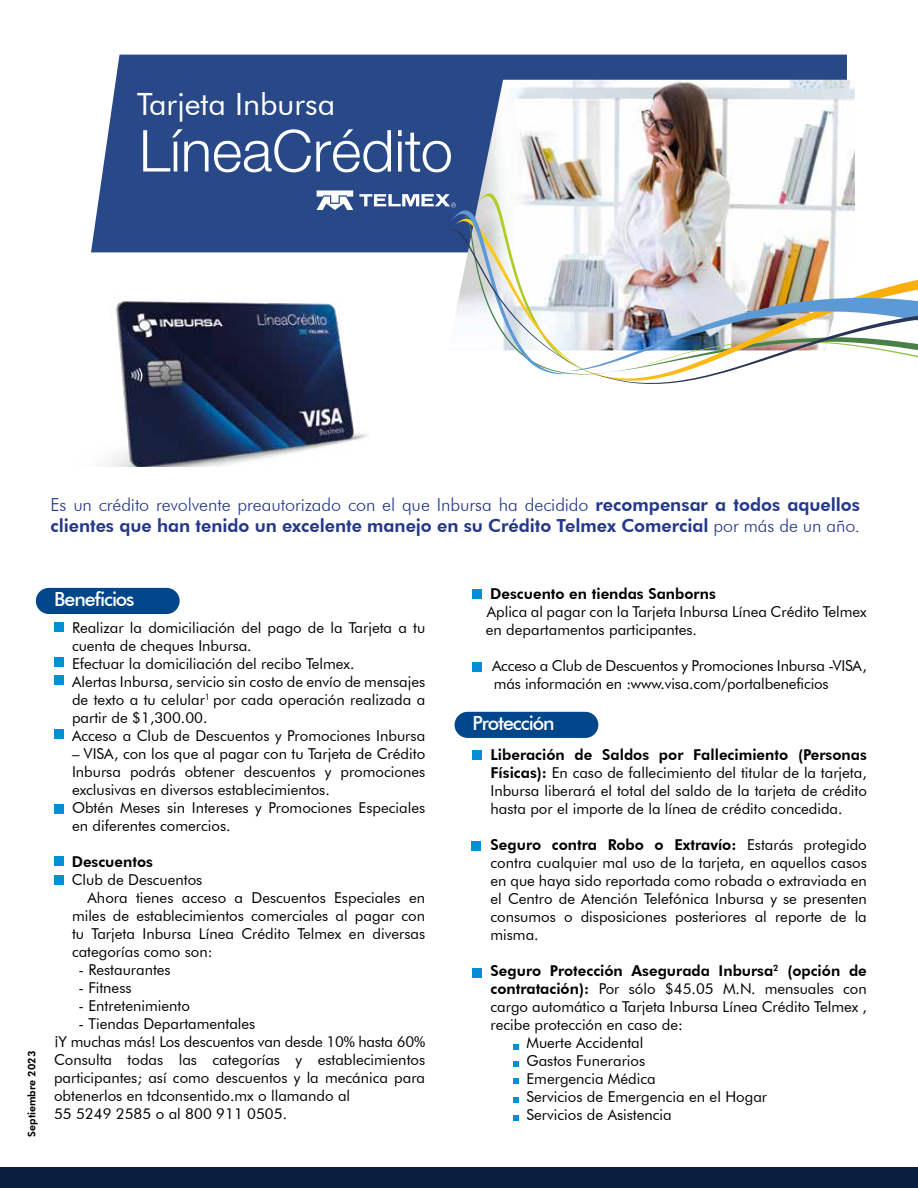
<style>
.page{position:relative;width:918px;height:1188px;background:#fff}
.page>*{position:absolute;margin:0;border:0;box-sizing:border-box;transform-origin:0 0}
.t1{font:30.75px "Futura BT";color:#fff}
.t2{font:500 19.5px "Futura BT";letter-spacing:-.055em;color:#fff}
.t3{font:800 18px/21.6px "Futura BT";letter-spacing:-.005em;color:#23378b}
.t4{font:15px/18px "Futura BT";color:#000}
.t5{font:800 15px "Futura BT";color:#000}
.t6{font:800 10.5px "Futura BT";color:#000}
.s1{font-weight:300}
.s2{font-weight:400}
.s3{font-weight:800}
</style>
<div class="page">
<div style="left:1px;top:1167px;width:917px;height:21px;background:#0a1e3f"></div>
<div style="left:455px;top:712px;width:143px;height:26px;background:#00468b;border-radius:13px"></div>
<div style="left:91px;top:55px;width:756px;height:197px;background:#284887"></div>
<img style="left:448px;top:80px;width:407px;height:113px">
<svg style="left:143px;top:129px;width:248px;height:43px"></svg>
<svg style="left:398px;top:130px;width:53px;height:42px"></svg>
<svg style="left:317px;top:190px;width:36px;height:20px"></svg>
<img style="left:359px;top:193px;width:559px;height:191px">
<div style="left:36px;top:588px;width:144px;height:26px;background:#00468b;border-radius:13px"></div>
<div style="left:472px;top:968px;width:10px;height:9px;background:#0090d3"></div>
<svg style="left:513px;top:1044px;width:6px;height:6px"></svg>
<svg style="left:513px;top:1061px;width:6px;height:6px"></svg>
<svg style="left:513px;top:1078px;width:6px;height:6px"></svg>
<svg style="left:513px;top:1097px;width:6px;height:6px"></svg>
<svg style="left:513px;top:1116px;width:6px;height:5px"></svg>
<img style="left:108px;top:260px;width:260px;height:207px">
<div style="left:54px;top:623px;width:9px;height:9px;background:#0090d3"></div>
<div style="left:54px;top:658px;width:9px;height:9px;background:#0090d3"></div>
<div style="left:54px;top:675px;width:9px;height:10px;background:#0090d3"></div>
<div style="left:54px;top:730px;width:9px;height:9px;background:#0090d3"></div>
<div style="left:54px;top:805px;width:9px;height:9px;background:#0090d3"></div>
<div style="left:473px;top:750px;width:9px;height:9px;background:#0090d3"></div>
<div style="left:472px;top:842px;width:9px;height:9px;background:#0090d3"></div>
<div style="left:54px;top:857px;width:9px;height:9px;background:#0090d3"></div>
<div style="left:472px;top:589px;width:10px;height:10px;background:#0090d3"></div>
<div style="left:54px;top:875px;width:9px;height:9px;background:#0090d3"></div>
<div style="left:472px;top:662px;width:10px;height:10px;background:#0090d3"></div>
<h1 class="t1" style="left:137px;top:85px;width:199px">Tarjeta Inbursa</h1>
<p class="t3" style="left:50px;top:493px;width:811px"><span class="s1">Es un crédito revolvente preautorizado con el que Inbursa ha decidido</span> recompensar a todos aquellos clientes que han tenido un excelente manejo en su Crédito Telmex Comercial <span class="s1">por más de un año.</span></p>
<p class="t6" style="left:25px;top:1137px;width:87px;rotate:-90deg">Septiembre 2023</p>
<h2 class="t2" style="left:54px;top:587px;width:82px">Beneficios</h2>
<p class="t4" style="left:72px;top:618px;width:355px;text-indent:-18px">• Realizar la domiciliación del pago de la Tarjeta a tu cuenta de cheques Inbursa.</p>
<p class="t4" style="left:54px;top:654px;width:302px">• Efectuar la domiciliación del recibo Telmex.</p>
<p class="t4" style="left:72px;top:672px;width:355px;text-align:justify;text-indent:-18px">• Alertas Inbursa, servicio sin costo de envío de mensajes de texto a tu celular<sup>1</sup> por cada operación realizada a partir de $1,300.00.</p>
<p class="t4" style="left:54px;top:726px;width:373px">• Acceso a Club de Descuentos y Promociones Inbursa</p>
<p class="t4" style="left:72px;top:744px;width:355px;text-align:justify">– VISA, con los que al pagar con tu Tarjeta de Crédito Inbursa podrás obtener descuentos y promociones exclusivas en diversos establecimientos.</p>
<p class="t4" style="left:72px;top:798px;width:355px;text-indent:-18px">• Obtén Meses sin Intereses y Promociones Especiales en diferentes comercios.</p>
<p class="t5" style="left:54px;top:852px;width:101px"><span class="s2">•</span> Descuentos</p>
<p class="t4" style="left:54px;top:870px;width:150px">• Club de Descuentos</p>
<p class="t4" style="left:88px;top:888px;width:339px">Ahora tienes acceso a Descuentos Especiales en</p>
<p class="t4" style="left:72px;top:906px;width:355px">miles de establecimientos comerciales al pagar con</p>
<p class="t4" style="left:72px;top:924px;width:355px">tu Tarjeta Inbursa Línea Crédito Telmex en diversas</p>
<p class="t4" style="left:72px;top:942px;width:142px">categorías como son:</p>
<p class="t4" style="left:79px;top:960px;width:94px">- Restaurantes</p>
<p class="t4" style="left:79px;top:978px;width:55px">- Fitness</p>
<p class="t4" style="left:79px;top:996px;width:113px">- Entretenimiento</p>
<p class="t4" style="left:54px;top:1014px;width:373px;text-indent:25px">- Tiendas Departamentales<br>¡Y muchas más! Los descuentos van desde 10% hasta 60% Consulta todas las categorías y establecimientos participantes; así como descuentos y la mecánica para obtenerlos en tdconsentido.mx o llamando al<br>55 5249 2585 o al 800 911 0505.</p>
<p class="t4" style="left:486px;top:585px;width:383px;text-indent:-13px">• <span class="s3">Descuento en tiendas Sanborns<br></span>Aplica al pagar con la Tarjeta Inbursa Línea Crédito Telmex en departamentos participantes.</p>
<p class="t4" style="left:494px;top:657px;width:374px;text-indent:-21px">• Acceso a Club de Descuentos y Promociones Inbursa -VISA, más información en :www.visa.com/portalbeneficios</p>
<h2 class="t2" style="left:472px;top:712px;width:84px">Protección</h2>
<p class="t4" style="left:490px;top:746px;width:378px;text-align:justify;text-indent:-18px"><span class="s3">• Liberación de Saldos por Fallecimiento (Personas Físicas):</span> En caso de fallecimiento del titular de la tarjeta, Inbursa liberará el total del saldo de la tarjeta de crédito hasta por el importe de la línea de crédito concedida.</p>
<p class="t4" style="left:490px;top:836px;width:378px;text-align:justify;text-indent:-18px"><span class="s3">• Seguro contra Robo o Extravío:</span> Estarás protegido contra cualquier mal uso de la tarjeta, en aquellos casos en que haya sido reportada como robada o extraviada en el Centro de Atención Telefónica Inbursa y se presenten consumos o disposiciones posteriores al reporte de la misma.</p>
<p class="t5" style="left:472px;top:962px;width:396px">• Seguro Protección Asegurada Inbursa<sup>2</sup> (opción de</p>
<p class="t4" style="left:491px;top:980px;width:378px"><span class="s3">contratación):</span> Por sólo $45.05 M.N. mensuales con</p>
<p class="t4" style="left:491px;top:998px;width:378px">cargo automático a Tarjeta Inbursa Línea Crédito Telmex ,</p>
<p class="t4" style="left:491px;top:1016px;width:194px">recibe protección en caso de:</p>
<p class="t4" style="left:527px;top:1034px;width:118px">Muerte Accidental</p>
<p class="t4" style="left:527px;top:1052px;width:120px">Gastos Funerarios</p>
<p class="t4" style="left:527px;top:1070px;width:131px">Emergencia Médica</p>
<p class="t4" style="left:527px;top:1088px;width:242px">Servicios de Emergencia en el Hogar</p>
<p class="t4" style="left:527px;top:1106px;width:147px">Servicios de Asistencia</p>
</div>
